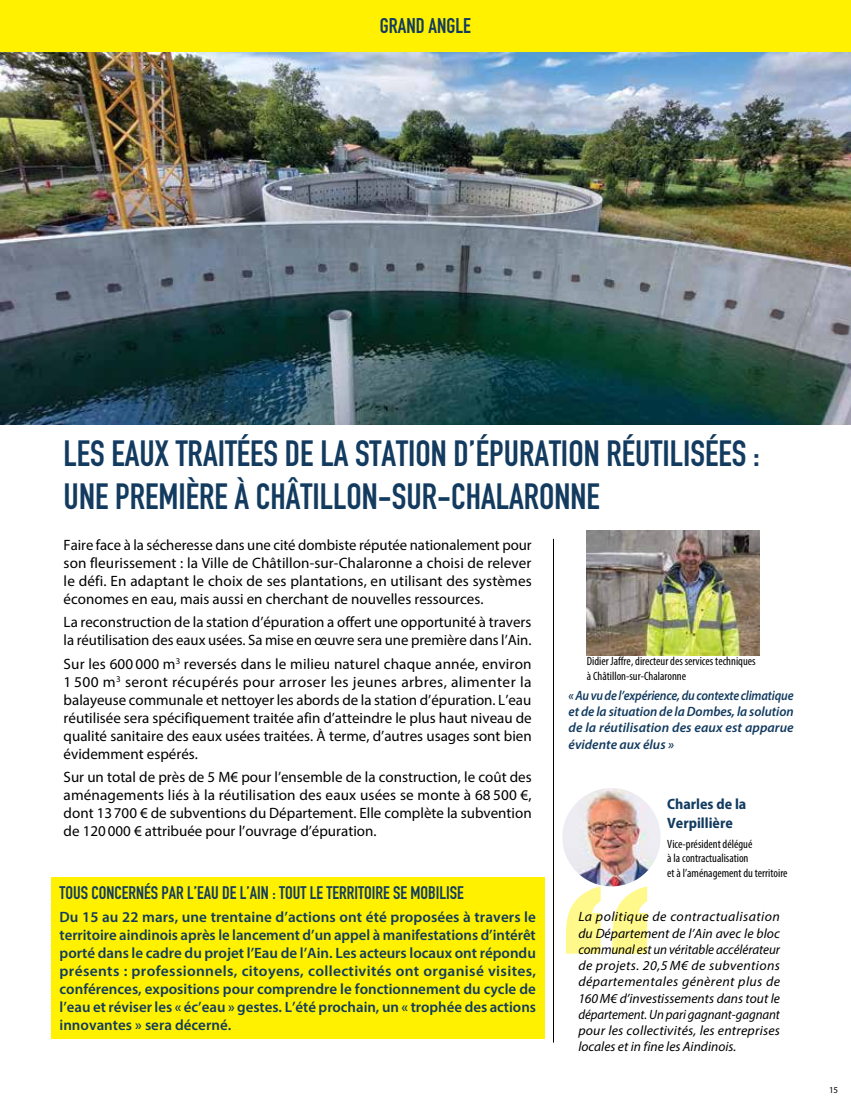
<style>
.page{position:relative;width:851px;height:1106px;background:#fff}
.page>*{position:absolute;margin:0;border:0;box-sizing:border-box;transform-origin:0 0}
.t1{font:36px/43.2px "DIN Engschrift LT Pro";color:#123b5f}
.t2{font:21px "DIN Engschrift LT Pro";color:#123b5f}
.t3{font:18px "DIN Engschrift LT Pro";color:#123b5f}
.t4{font:15px/18px "Myriad Pro";color:#000;text-align:justify}
.t5{font:600 15px/18px "Myriad Pro";color:#123b5f;text-align:justify}
.t6{font:700 semi-condensed 15px/18.8px "Myriad Pro";color:#123b5f}
.t7{font:italic 13.5px/16.2px "Myriad Pro";color:#000;text-align:justify}
.t8{font:italic 600 13.5px/16.2px "Myriad Pro";letter-spacing:.005em;color:#123b5f;text-align:justify;scale:.91 1}
.t9{font:condensed 12px/14.4px "Myriad Pro";color:#000}
.t10{font:9px "Myriad Pro";color:#000}
</style>
<div class="page">
<img style="left:0;top:51px;width:850px;height:373px">
<div style="left:0;top:0;width:850px;height:51px;background:#fff100"></div>
<img style="left:562px;top:788px;width:98px;height:98px;border-radius:49px">
<svg style="left:566px;top:886px;width:81px;height:67px"></svg>
<hr style="left:553px;top:539px;width:1px;height:503px;background:#000">
<div style="left:51px;top:877px;width:493px;height:161px;background:#fff100"></div>
<img style="left:586px;top:530px;width:173px;height:125px">
<h2 class="t2" style="left:380px;top:13px;width:92px">GRAND ANGLE</h2>
<h1 class="t1" style="left:64px;top:432px;width:697px">LES EAUX TRAITÉES DE LA STATION D’ÉPURATION RÉUTILISÉES :<br>UNE PREMIÈRE À CHÂTILLON-SUR-CHALARONNE</h1>
<p class="t4" style="left:64px;top:536px;width:469px">Faire face à la sécheresse dans une cité dombiste réputée nationalement pour son fleurissement : la Ville de Châtillon-sur-Chalaronne a choisi de relever le défi. En adaptant le choix de ses plantations, en utilisant des systèmes économes en eau, mais aussi en cherchant de nouvelles ressources.</p>
<p class="t4" style="left:64px;top:613px;width:469px">La reconstruction de la station d’épuration a offert une opportunité à travers la réutilisation des eaux usées. Sa mise en œuvre sera une première dans l’Ain.</p>
<p class="t4" style="left:64px;top:654px;width:469px">Sur les 600 000 m<sup>3</sup> reversés dans le milieu naturel chaque année, environ 1 500 m<sup>3</sup> seront récupérés pour arroser les jeunes arbres, alimenter la balayeuse communale et nettoyer les abords de la station d’épuration. L’eau réutilisée sera spécifiquement traitée afin d’atteindre le plus haut niveau de qualité sanitaire des eaux usées traitées. À terme, d’autres usages sont bien évidemment espérés.</p>
<p class="t4" style="left:64px;top:768px;width:469px">Sur un total de près de 5 M€ pour l’ensemble de la construction, le coût des aménagements liés à la réutilisation des eaux usées se monte à 68 500 €, dont 13700 € de subventions du Département. Elle complète la subvention de 120000 € attribuée pour l’ouvrage d’épuration.</p>
<p class="t3" style="left:60px;top:882px;width:405px">TOUS CONCERNÉS PAR L’EAU DE L’AIN : TOUT LE TERRITOIRE SE MOBILISE</p>
<p class="t5" style="left:60px;top:907px;width:478px">Du 15 au 22 mars, une trentaine d’actions ont été proposées à travers le territoire aindinois après le lancement d’un appel à manifestations d’intérêt porté dans le cadre du projet l’Eau de l’Ain. Les acteurs locaux ont répondu présents : professionnels, citoyens, collectivités ont organisé visites, conférences, expositions pour comprendre le fonctionnement du cycle de l’eau et réviser les « éc’eau » gestes. L’été prochain, un « trophée des actions innovantes » sera décerné.</p>
<p class="t9" style="left:586px;top:654px;width:170px">Didier Jaffre, directeur des services techniques à Châtillon-sur-Chalaronne</p>
<p class="t8" style="left:568px;top:687px;width:249px">« Au vu de l’expérience, du contexte climatique et de la situation de la Dombes, la solution de la réutilisation des eaux est apparue évidente aux élus »</p>
<p class="t6" style="left:667px;top:794px;width:81px">Charles de la<br>Verpillière</p>
<p class="t9" style="left:667px;top:836px;width:122px">Vice-président délégué<br>à la contractualisation<br>et à l’aménagement du territoire</p>
<p class="t7" style="left:578px;top:908px;width:203px">La politique de contractualisation du Département de l’Ain avec le bloc communal est un véritable accélérateur de projets. 20,5 M€ de subventions départementales génèrent plus de 160M€ d’investissements dans tout le département. Un pari gagnant-gagnant pour les collectivités, les entreprises locales et in fine les Aindinois.</p>
<p class="t10" style="left:828px;top:1084px;width:11px">15</p>
</div>
